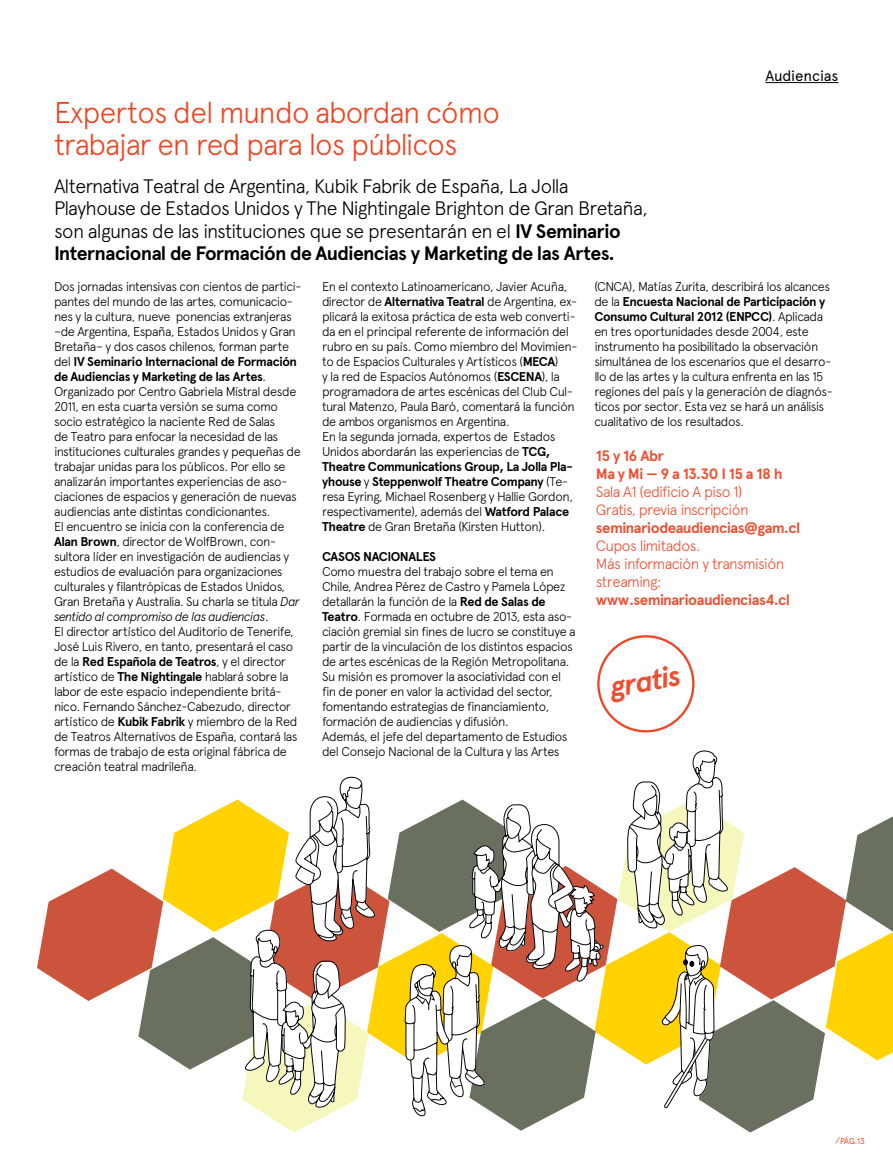
<style>
.page{position:relative;width:893px;height:1170px;background:#fff}
.page>*{position:absolute;margin:0;border:0;box-sizing:border-box;transform-origin:0 0}
.t1{font:300 30px/31.5px "Apercu";letter-spacing:-.03em;color:#ef4625}
.t2{font:italic 700 28.95px "Apercu";color:#f04e30}
.t3{font:300 19.5px/22.5px "Apercu";letter-spacing:-.04em;color:#000}
.t4{font:300 15px/18px "Apercu";letter-spacing:-.045em;color:#f04e30}
.t5{font:700 15px/18px "Apercu";letter-spacing:-.035em;color:#f04e30}
.t6{font:15px "Apercu";letter-spacing:-.01em;color:#000}
.t7{font:300 12.75px/15px "Apercu";letter-spacing:-.04em;color:#000}
.t8{font:700 12.75px "Apercu";letter-spacing:-.03em;color:#000}
.t9{font:8.25px "Apercu";color:#ef4625}
.s1{font-weight:700}
.s2{font-style:italic}
</style>
<div class="page">
<div style="left:597px;top:635px;width:97px;height:97px;border:2px solid #ef4625;border-radius:50%"></div>
<hr style="left:765px;top:82px;width:73px;height:1px;background:#000">
<svg style="left:37px;top:706px;width:856px;height:427px"></svg>
<h1 class="t1" style="left:54px;top:97px;width:447px">Expertos del mundo abordan cómo trabajar en red para los públicos</h1>
<p class="t6" style="left:765px;top:67px;width:75px">Audiencias</p>
<p class="t3" style="left:54px;top:174px;width:595px">Alternativa Teatral de Argentina, Kubik Fabrik de España, La Jolla Playhouse de Estados Unidos y The Nightingale Brighton de Gran Bretaña, son algunas de las instituciones que se presentarán en el <span class="s1">IV Seminario Internacional de Formación de Audiencias y Marketing de las Artes.</span></p>
<p class="t7" style="left:54px;top:279px;width:249px">Dos jornadas intensivas con cientos de partici&shy;pantes del mundo de las artes, comunicacio&shy;nes y la cultura, nueve ponencias extranjeras –de Argentina, España, Estados Unidos y Gran Bretaña– y dos casos chilenos, forman parte del <span class="s1">IV Seminario Internacional de Formación de Audiencias y Marketing de las Artes</span>.<br>Organizado por Centro Gabriela Mistral desde 2011, en esta cuarta versión se suma como socio estratégico la naciente Red de Salas<br>de Teatro para enfocar la necesidad de las instituciones culturales grandes y pequeñas de trabajar unidas para los públicos. Por ello se analizarán importantes experiencias de aso&shy;ciaciones de espacios y generación de nuevas audiencias ante distintas condicionantes.<br>El encuentro se inicia con la conferencia de <span class="s1">Alan Brown</span>, director de WolfBrown, con&shy;sultora líder en investigación de audiencias y estudios de evaluación para organizaciones culturales y filantrópicas de Estados Unidos, Gran Bretaña y Australia. Su charla se titula <span class="s2">Dar sentido al compromiso de las audiencias</span>.<br>El director artístico del Auditorio de Tenerife, José Luis Rivero, en tanto, presentará el caso de la <span class="s1">Red Española de Teatros</span>, y el director artístico de <span class="s1">The Nightingale</span> hablará sobre la labor de este espacio independiente britá&shy;nico. Fernando Sánchez-Cabezudo, director artístico de <span class="s1">Kubik Fabrik</span> y miembro de la Red de Teatros Alternativos de España, contará las formas de trabajo de esta original fábrica de creación teatral madrileña.</p>
<p class="t7" style="left:594px;top:279px;width:240px">(CNCA), Matías Zurita, describirá los alcances de la <span class="s1">Encuesta Nacional de Participación y Consumo Cultural 2012 (ENPCC)</span>. Aplicada en tres oportunidades desde 2004, este instrumento ha posibilitado la observación simultánea de los escenarios que el desarro&shy;llo de las artes y la cultura enfrenta en las 15 regiones del país y la generación de diagnós&shy;ticos por sector. Esta vez se hará un análisis cualitativo de los resultados.</p>
<p class="t7" style="left:322px;top:279px;width:257px">En el contexto Latinoamericano, Javier Acuña, director de <span class="s1">Alternativa Teatral</span> de Argentina, ex&shy;plicará la exitosa práctica de esta web converti&shy;da en el principal referente de información del rubro en su país. Como miembro del Movimien&shy;to de Espacios Culturales y Artísticos (<span class="s1">MECA</span>)<br>y la red de Espacios Autónomos (<span class="s1">ESCENA</span>), la programadora de artes escénicas del Club Cul&shy;tural Matenzo, Paula Baró, comentará la función de ambos organismos en Argentina.<br>En la segunda jornada, expertos de Estados Unidos abordarán las experiencias de <span class="s1">TCG, Theatre Communications Group, La Jolla Pla&shy;yhouse</span> y <span class="s1">Steppenwolf Theatre Company</span> (Te&shy;resa Eyring, Michael Rosenberg y Hallie Gordon, respectivamente), además del <span class="s1">Watford Palace Theatre</span> de Gran Bretaña (Kirsten Hutton).</p>
<p class="t8" style="left:322px;top:549px;width:108px">Casos naci onales</p>
<p class="t7" style="left:322px;top:564px;width:255px">Como muestra del trabajo sobre el tema en Chile, Andrea Pérez de Castro y Pamela López detallarán la función de la <span class="s1">Red de Salas de Teatro</span>. Formada en octubre de 2013, esta aso&shy;ciación gremial sin fines de lucro se constituye a partir de la vinculación de los distintos espacios de artes escénicas de la Región Metropolitana.<br>Su misión es promover la asociatividad con el fin de poner en valor la actividad del sector, fomentando estrategias de financiamiento, formación de audiencias y difusión.<br>Además, el jefe del departamento de Estudios del Consejo Nacional de la Cultura y las Artes</p>
<p class="t5" style="left:596px;top:447px;width:188px">15 y 16 Abr<br>Ma y Mi — 9 a 13.30 I 15 a 18 h</p>
<p class="t4" style="left:596px;top:483px;width:154px">Sala A1 (edificio A piso 1)<br>Gratis, previa inscripción</p>
<p class="t5" style="left:596px;top:519px;width:206px">seminariodeaudiencias@gam.cl</p>
<p class="t4" style="left:596px;top:537px;width:190px">Cupos limitados.<br>Más información y transmisión streaming:</p>
<p class="t5" style="left:596px;top:591px;width:196px">www.seminarioaudiencias4.cl</p>
<h2 class="t2" style="left:607px;top:669px;width:73px;rotate:-10deg">gratis</h2>
<p class="t9" style="left:835px;top:1135px;width:31px">/PÁG.13</p>
</div>
